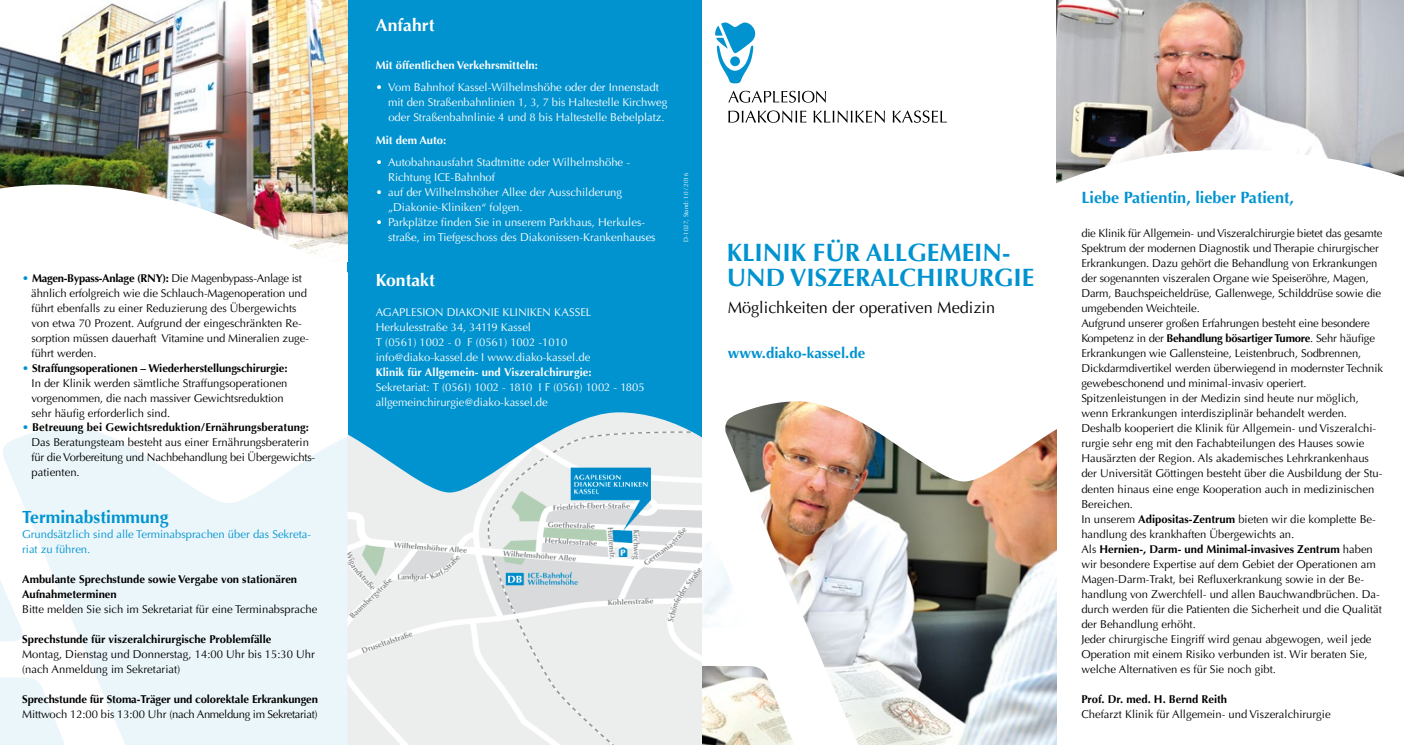
<style>
.page{position:relative;width:1404px;height:745px;background:#fff}
.page>*{position:absolute;margin:0;border:0;box-sizing:border-box;transform-origin:0 0}
.t1{font:700 25px/25px "Optima LT";color:#0093d0}
.t2{font:18.75px "Optima LT";color:#fff}
.t3{font:700 17.5px "Optima LT";color:#0093d0}
.t4{font:700 17.5px "Optima LT";color:#fff}
.t5{font:16.25px "Optima LT";color:#000}
.t6{font:700 16.25px "Optima LT";color:#0093d0}
.t7{font:700 15px "Optima LT";color:#0093d0}
.t8{font:11.25px/15px "Optima LT";color:#000}
.t9{font:11.25px/15px "Optima LT";color:#fff}
.t10{font:700 11.25px/15px "Optima LT";color:#000}
.t11{font:700 11.25px "Optima LT";color:#fff}
.t12{font:11.25px/15px "Optima LT";color:#0093d0}
.t13{font:11.25px "Optima LT";letter-spacing:-.03em;color:#000}
.t14{font:6.25px "Optima LT";color:#fff}
.s1{color:#0093d0}
.s2{font-weight:700}
</style>
<div class="page">
<div style="left:347px;top:0;width:355px;height:493px;background:#0093d0"></div>
<img style="left:0;top:0;width:347px;height:167px">
<img style="left:0;top:167px;width:347px;height:87px">
<svg style="left:715px;top:22px;width:41px;height:61px"></svg>
<svg style="left:728px;top:91px;width:97px;height:12px"></svg>
<svg style="left:728px;top:110px;width:78px;height:13px"></svg>
<svg style="left:813px;top:110px;width:71px;height:13px"></svg>
<svg style="left:892px;top:110px;width:54px;height:13px"></svg>
<svg style="left:0;top:427px;width:347px;height:317px;fill:#ebf6fb"></svg>
<img style="left:702px;top:401px;width:354px;height:343px">
<img style="left:347px;top:412px;width:355px;height:332px">
<img style="left:1056px;top:0;width:347px;height:138px">
<svg style="left:1056px;top:138px;width:347px;height:46px"></svg>
<p class="t8" style="left:31px;top:270px;width:279px;text-indent:-9px"><span class="s1">•</span> <span class="s2">Magen-Bypass-Anlage (RNY):</span> Die Magenbypass-Anlage ist ähnlich erfolgreich wie die Schlauch-Magenoperation und führt ebenfalls zu einer Reduzierung des Übergewichts von etwa 70 Prozent. Aufgrund der eingeschränkten Re&shy;sorption müssen dauerhaft Vitamine und Mineralien zuge&shy;führt werden.</p>
<p class="t8" style="left:32px;top:360px;width:257px;text-indent:-9px"><span class="s1">•</span> <span class="s2">Straffungsoperationen – Wiederherstellungschirurgie:<br></span>In der Klinik werden sämtliche Straffungsoperationen vorgenommen, die nach massiver Gewichtsreduktion sehr häufig erforderlich sind.</p>
<p class="t8" style="left:32px;top:420px;width:285px;text-indent:-9px"><span class="s1">•</span> <span class="s2">Betreuung bei Gewichtsreduktion/Ernährungsberatung:<br></span>Das Beratungsteam besteht aus einer Ernährungsberaterin für die Vorbereitung und Nachbehandlung bei Übergewichts&shy;patienten.</p>
<h3 class="t3" style="left:22px;top:506px;width:148px">Terminabstimmung</h3>
<p class="t12" style="left:22px;top:526px;width:290px">Grundsätzlich sind alle Terminabsprachen über das Sekreta&shy;riat zu führen.</p>
<p class="t10" style="left:22px;top:571px;width:276px">Ambulante Sprechstunde sowie Vergabe von stationären<br>Aufnahmeterminen</p>
<p class="t8" style="left:22px;top:601px;width:297px">Bitte melden Sie sich im Sekretariat für eine Terminabsprache</p>
<p class="t10" style="left:22px;top:631px;width:251px">Sprechstunde für viszeralchirurgische Problemfälle</p>
<p class="t8" style="left:22px;top:646px;width:294px">Montag, Dienstag und Donnerstag, 14:00 Uhr bis 15:30 Uhr (nach Anmeldung im Sekretariat)</p>
<p class="t10" style="left:22px;top:691px;width:297px">Sprechstunde für Stoma-Träger und colorektale Erkrankungen</p>
<p class="t13" style="left:22px;top:707px;width:297px">Mittwoch 12:00 bis 13:00 Uhr (nach Anmeldung im Sekretariat)</p>
<h3 class="t4" style="left:376px;top:15px;width:60px">Anfahrt</h3>
<p class="t11" style="left:376px;top:58px;width:163px">Mit öffentlichen Verkehrsmitteln:</p>
<p class="t9" style="left:388px;top:80px;width:280px;text-indent:-12px">• Vom Bahnhof Kassel-Wilhelmshöhe oder der Innenstadt mit den Straßenbahnlinien 1, 3, 7 bis Haltestelle Kirchweg oder Straßenbahnlinie 4 und 8 bis Haltestelle Bebelplatz.</p>
<p class="t11" style="left:376px;top:133px;width:72px">Mit dem Auto:</p>
<p class="t9" style="left:388px;top:155px;width:243px;text-indent:-12px">• Autobahnausfahrt Stadtmitte oder Wilhelmshöhe -<br>Richtung ICE-Bahnhof</p>
<p class="t9" style="left:388px;top:185px;width:235px;text-indent:-12px">• auf der Wilhelmshöher Allee der Ausschilderung „Diakonie-Kliniken“ folgen.</p>
<p class="t9" style="left:388px;top:215px;width:269px;text-indent:-12px">• Parkplätze finden Sie in unserem Parkhaus, Herkules&shy;straße, im Tiefgeschoss des Diakonissen-Krankenhauses</p>
<h3 class="t4" style="left:376px;top:269px;width:60px">Kontakt</h3>
<p class="t9" style="left:376px;top:304px;width:217px">AGAPLESION DIAKONIE KLINIKEN KASSEL Herkulesstraße 34, 34119 Kassel<br>T (0561) 1002 - 0 F (0561) 1002 -1010 info@diako-kassel.de I www.diako-kassel.de</p>
<p class="t11" style="left:376px;top:365px;width:217px">Klinik für Allgemein- und Viszeralchirurgie:</p>
<p class="t9" style="left:376px;top:379px;width:270px">Sekretariat: T (0561) 1002 - 1810 I F (0561) 1002 - 1805 allgemeinchirurgie@diako-kassel.de</p>
<h2 class="t2" style="left:379px;top:51px;width:61px">Anfahrt</h2>
<p class="t14" style="left:682px;top:241px;width:70px;rotate:-90deg">D-1027, Stand: 10 / 2016</p>
<h1 class="t1" style="left:726px;top:240px;width:309px">KLINIK FÜR ALLGEMEIN-<br>UND VISZERALCHIRURGIE</h1>
<h3 class="t5" style="left:727px;top:298px;width:269px">Möglichkeiten der operativen Medizin</h3>
<h3 class="t7" style="left:727px;top:344px;width:139px">www.diako-kassel.de</h3>
<h3 class="t6" style="left:1081px;top:188px;width:214px">Liebe Patientin, lieber Patient,</h3>
<p class="t8" style="left:1081px;top:226px;width:303px">die Klinik für Allgemein- und Viszeralchirurgie bietet das gesamte Spektrum der modernen Diagnostik und Therapie chirurgischer Erkrankungen. Dazu gehört die Behandlung von Erkrankungen der sogenannten viszeralen Organe wie Speiseröhre, Magen, Darm, Bauchspeicheldrüse, Gallenwege, Schilddrüse sowie die umgebenden Weichteile.<br>Aufgrund unserer großen Erfahrungen besteht eine besondere Kompetenz in der <span class="s2">Behandlung bösartiger Tumore</span>. Sehr häufige Erkrankungen wie Gallensteine, Leistenbruch, Sodbrennen, Dickdarmdivertikel werden überwiegend in modernster Technik gewebeschonend und minimal-invasiv operiert.<br>Spitzenleistungen in der Medizin sind heute nur möglich, wenn Erkrankungen interdisziplinär behandelt werden.<br>Deshalb kooperiert die Klinik für Allgemein- und Viszeralchi&shy;rurgie sehr eng mit den Fachabteilungen des Hauses sowie Hausärzten der Region. Als akademisches Lehrkrankenhaus der Universität Göttingen besteht über die Ausbildung der Stu&shy;denten hinaus eine enge Kooperation auch in medizinischen Bereichen.<br>In unserem <span class="s2">Adipositas-Zentrum</span> bieten wir die komplette Be&shy;handlung des krankhaften Übergewichts an.<br>Als <span class="s2">Hernien-, Darm- und Minimal-invasives Zentrum</span> haben wir besondere Expertise auf dem Gebiet der Operationen am Magen-Darm-Trakt, bei Refluxerkrankung sowie in der Be&shy;handlung von Zwerchfell- und allen Bauchwandbrüchen. Da&shy;durch werden für die Patienten die Sicherheit und die Qualität der Behandlung erhöht.<br>Jeder chirurgische Eingriff wird genau abgewogen, weil jede Operation mit einem Risiko verbunden ist. Wir beraten Sie, welche Alternativen es für Sie noch gibt.</p>
<p class="t10" style="left:1081px;top:691px;width:147px">Prof. Dr. med. H. Bernd Reith</p>
<p class="t8" style="left:1081px;top:706px;width:251px">Chefarzt Klinik für Allgemein- und Viszeralchirurgie</p>
</div>
